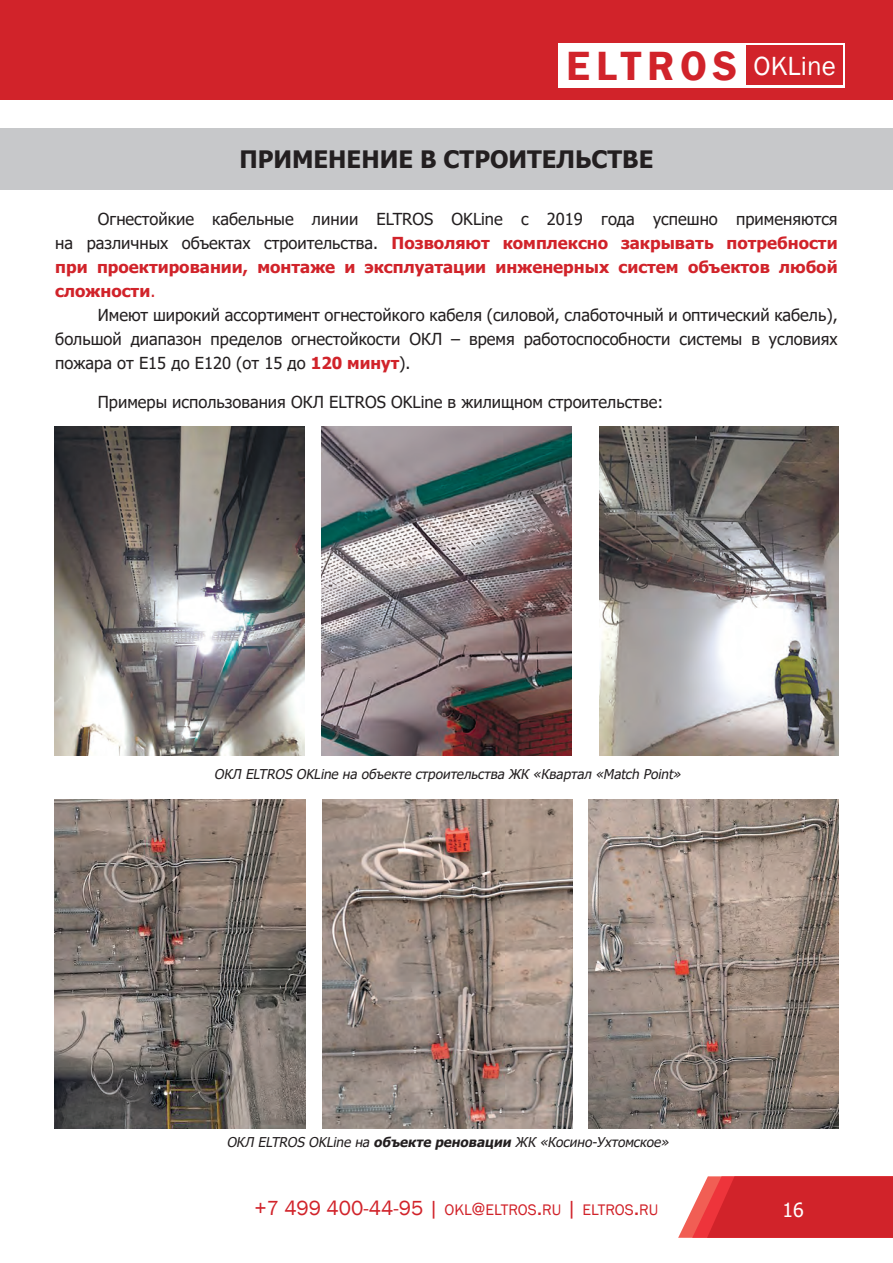
<style>
.page{position:relative;width:893px;height:1263px;background:#fff}
.page>*{position:absolute;margin:0;border:0;box-sizing:border-box;transform-origin:0 0}
.t1{font:600 42px "Franklin Gothic";letter-spacing:.14em;color:#d1232a}
.t2{font:700 24px "Tahoma";color:#231f20}
.Основной_текст{font:19.5px "Tahoma";color:#fff}
.t3{font:16.5px/24px "Tahoma";color:#231f20;text-align:justify}
.t4{font:700 16.5px/24px "Tahoma";color:#d1232a;text-align:justify}
.t5{font:15.75px "Franklin Gothic";color:#d1232a}
.Список{font:italic 13.5px "Tahoma";color:#231f20}
.s1{font-weight:400;font-size:27px;color:#fff}
.s2{font-weight:400;color:#231f20}
.s3{font-weight:400}
.s4{font-weight:700;color:#d1232a}
.s5{font-weight:700}
.s6{font-size:21px}
.s7{font-size:18px}
.s8{font-size:22.5px}
</style>
<div class="page">
<div style="left:0;top:0;width:893px;height:100px;background:#d1232a"></div>
<svg style="left:678px;top:1176px;width:215px;height:62px"></svg>
<div style="left:559px;top:43px;width:286px;height:45px;background:#fff"></div>
<div style="left:746px;top:46px;width:96px;height:39px;background:#d1232a"></div>
<div style="left:0;top:129px;width:893px;height:61px;background:#c7c8ca"></div>
<img style="left:54px;top:426px;width:251px;height:329px">
<img style="left:321px;top:426px;width:251px;height:329px">
<img style="left:599px;top:426px;width:240px;height:329px">
<img style="left:55px;top:799px;width:250px;height:329px">
<img style="left:322px;top:799px;width:251px;height:329px">
<img style="left:589px;top:799px;width:250px;height:329px">
<h1 class="t1" style="left:566px;top:40px;width:271px">ELTROS <span class="s1">OKLine</span></h1>
<p class="t2" style="left:239px;top:142px;width:416px">ПРИМЕНЕНИЕ В СТРОИТЕЛЬСТВЕ</p>
<p class="t4" style="left:55px;top:208px;width:784px;text-indent:43px"><span class="s2">Огнестойкие кабельные линии ELTROS OKLine c 2019 года успешно применяются на различных объектах строительства.</span> Позволяют комплексно закрывать потребности при проектировании, монтаже и эксплуатации инженерных систем объектов любой сложности<span class="s3">.</span></p>
<p class="t3" style="left:55px;top:304px;width:784px;text-indent:43px">Имеют широкий ассортимент огнестойкого кабеля (силовой, слаботочный и оптический кабель), большой диапазон пределов огнестойкости ОКЛ – время работоспособности системы в условиях пожара от E15 до Е120 (от 15 до <span class="s4">120 минут</span>).</p>
<p class="t3" style="left:98px;top:391px;width:567px">Примеры использования ОКЛ ELTROS OKLine в жилищном строительстве:</p>
<p class="Список" style="left:214px;top:765px;width:471px">ОКЛ ELTROS OKLine на объекте строительства ЖК «Квартал «Match Point»</p>
<p class="Список" style="left:227px;top:1133px;width:447px">ОКЛ ELTROS OKLine на <span class="s5">объекте реновации</span> ЖК «Косино-Ухтомское»</p>
<p class="t5" style="left:254px;top:1200px;width:405px"><span class="s6">+7 499 400-44-95 |</span> OKL<span class="s7">@</span>ELTROS<span class="s8">.</span>RU <span class="s6">|</span> ELTROS<span class="s8">.</span>RU</p>
<p class="Основной_текст" style="left:782px;top:1196px;width:23px">16</p>
</div>
